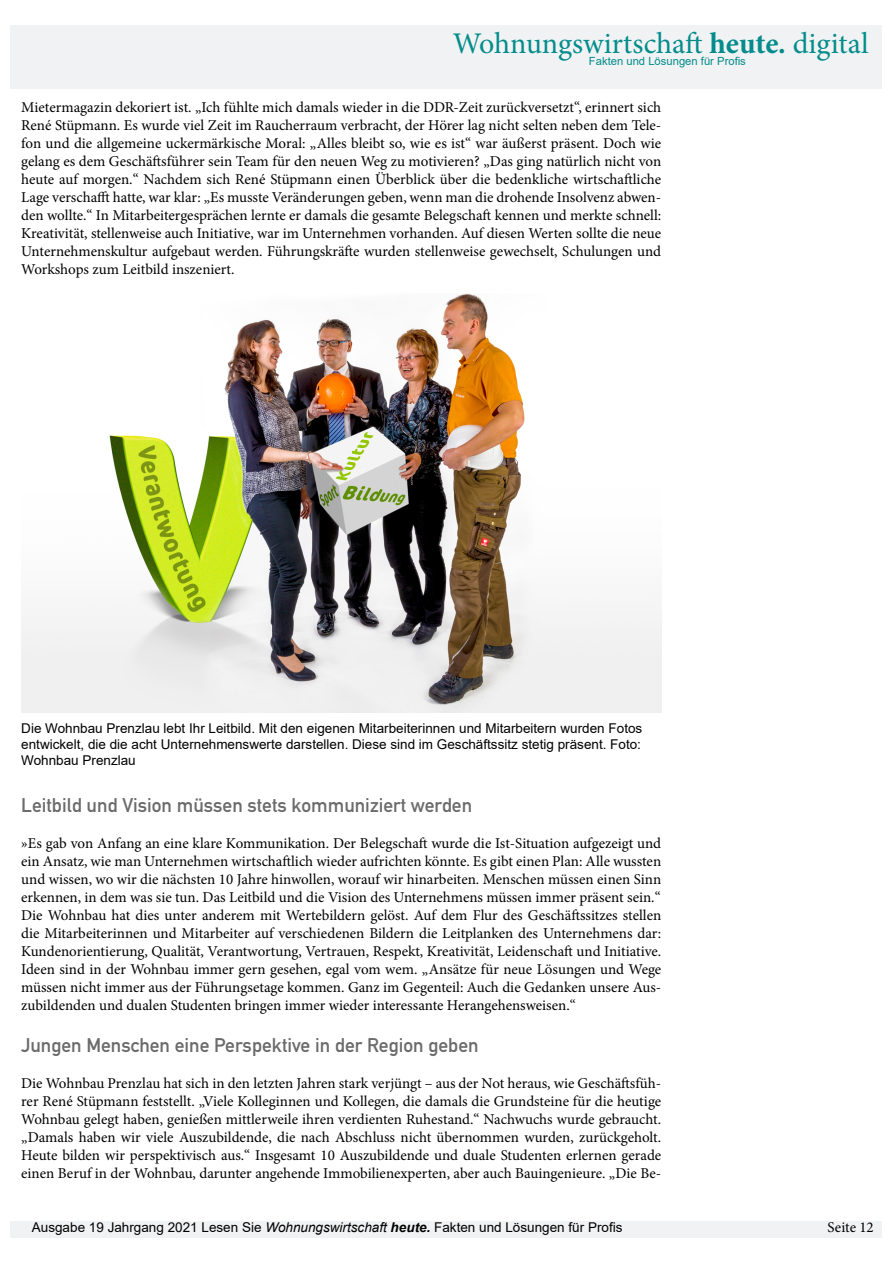
<style>
.page{position:relative;width:893px;height:1263px;background:#fff}
.page>*{position:absolute;margin:0;border:0;box-sizing:border-box;transform-origin:0 0}
.t1{font:30px "Minion Pro";color:#038c8c}
.t2{font:19.5px "DIN Mittelschrift Std";color:#6b6b6b}
.t3{font:15px/18px "Minion Pro";color:#000;text-align:justify}
.t4{font:13.5px/16.2px "Arial";color:#000;text-align:justify}
.t5{font:11.25px "Arial";color:#038c8c}
.s1{font-weight:700}
.s2{font-style:italic}
.s3{font-weight:700;font-style:italic}
</style>
<div class="page">
<div style="left:11px;top:26px;width:871px;height:63px;background:#f1f2f3"></div>
<div style="left:11px;top:1221px;width:871px;height:16px;background:#f1f2f3"></div>
<img style="left:21px;top:293px;width:640px;height:419px">
<h1 class="t1" style="left:453px;top:23px;width:417px">Wohnungswirtschaft <span class="s1">heute.</span> digital</h1>
<p class="t5" style="left:589px;top:53px;width:158px">Fakten und Lösungen für Profis</p>
<p class="t3" style="left:21px;top:98px;width:641px">Mietermagazin dekoriert ist. „Ich fühlte mich damals wieder in die DDR-Zeit zurückversetzt“, erinnert sich René Stüpmann. Es wurde viel Zeit im Raucherraum verbracht, der Hörer lag nicht selten neben dem Tele&shy;fon und die allgemeine uckermärkische Moral: „Alles bleibt so, wie es ist“ war äußerst präsent. Doch wie gelang es dem Geschäftsführer sein Team für den neuen Weg zu motivieren? „Das ging natürlich nicht von heute auf morgen.“ Nachdem sich René Stüpmann einen Überblick über die bedenkliche wirtschaftliche Lage verschafft hatte, war klar: „Es musste Veränderungen geben, wenn man die drohende Insolvenz abwen&shy;den wollte.“ In Mitarbeitergesprächen lernte er damals die gesamte Belegschaft kennen und merkte schnell:<br>Kreativität, stellenweise auch Initiative, war im Unternehmen vorhanden. Auf diesen Werten sollte die neue Unternehmenskultur aufgebaut werden. Führungskräfte wurden stellenweise gewechselt, Schulungen und Workshops zum Leitbild inszeniert.</p>
<p class="t4" style="left:21px;top:720px;width:623px">Die Wohnbau Prenzlau lebt Ihr Leitbild. Mit den eigenen Mitarbeiterinnen und Mitarbeitern wurden Fotos entwickelt, die die acht Unternehmenswerte darstellen. Diese sind im Geschäftssitz stetig präsent. Foto:<br>Wohnbau Prenzlau</p>
<h2 class="t2" style="left:21px;top:794px;width:452px">Leitbild und Vision müssen stets kommuniziert werden</h2>
<p class="t3" style="left:21px;top:835px;width:642px">»Es gab von Anfang an eine klare Kommunikation. Der Belegschaft wurde die Ist-Situation aufgezeigt und ein Ansatz, wie man Unternehmen wirtschaftlich wieder aufrichten könnte. Es gibt einen Plan: Alle wussten und wissen, wo wir die nächsten 10 Jahre hinwollen, worauf wir hinarbeiten. Menschen müssen einen Sinn erkennen, in dem was sie tun. Das Leitbild und die Vision des Unternehmens müssen immer präsent sein.“ Die Wohnbau hat dies unter anderem mit Wertebildern gelöst. Auf dem Flur des Geschäftssitzes stellen die Mitarbeiterinnen und Mitarbeiter auf verschiedenen Bildern die Leitplanken des Unternehmens dar:<br>Kundenorientierung, Qualität, Verantwortung, Vertrauen, Respekt, Kreativität, Leidenschaft und Initiative.<br>Ideen sind in der Wohnbau immer gern gesehen, egal vom wem. „Ansätze für neue Lösungen und Wege müssen nicht immer aus der Führungsetage kommen. Ganz im Gegenteil: Auch die Gedanken unsere Aus&shy;zubildenden und dualen Studenten bringen immer wieder interessante Herangehensweisen.“</p>
<h2 class="t2" style="left:21px;top:1033px;width:459px">Jungen Menschen eine Perspektive in der Region geben</h2>
<p class="t3" style="left:21px;top:1074px;width:642px">Die Wohnbau Prenzlau hat sich in den letzten Jahren stark verjüngt – aus der Not heraus, wie Geschäftsfüh&shy;rer René Stüpmann feststellt. „Viele Kolleginnen und Kollegen, die damals die Grundsteine für die heutige Wohnbau gelegt haben, genießen mittlerweile ihren verdienten Ruhestand.“ Nachwuchs wurde gebraucht. „Damals haben wir viele Auszubildende, die nach Abschluss nicht übernommen wurden, zurückgeholt.<br>Heute bilden wir perspektivisch aus.“ Insgesamt 10 Auszubildende und duale Studenten erlernen gerade einen Beruf in der Wohnbau, darunter angehende Immobilienexperten, aber auch Bauingenieure. „Die Be-</p>
<p class="t4" style="left:32px;top:1219px;width:592px">Ausgabe 19 Jahrgang 2021 Lesen Sie <span class="s2">Wohnungswirtschaft</span> <span class="s3">heute.</span> Fakten und Lösungen für Profis</p>
<p class="t3" style="left:828px;top:1218px;width:48px">Seite 12</p>
</div>
